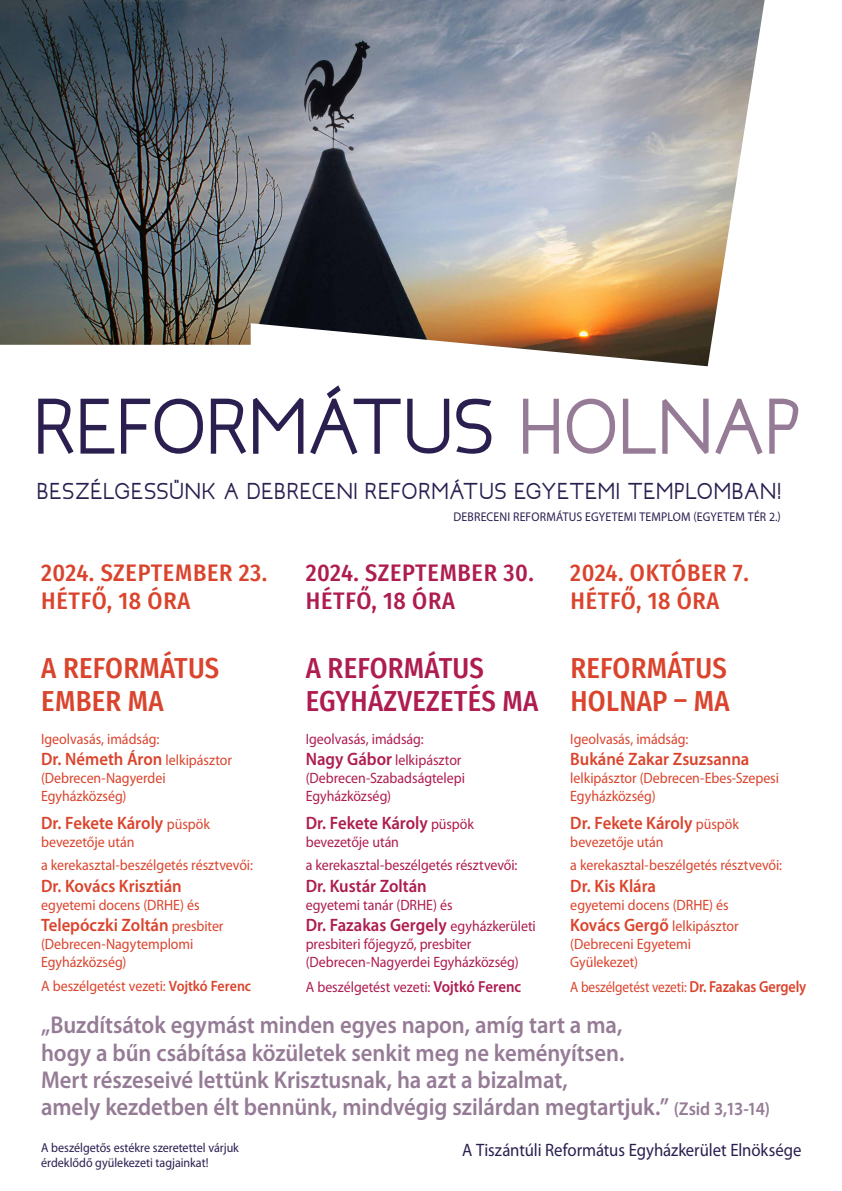
<style>
.page{position:relative;width:842px;height:1191px;background:#fff}
.page>*{position:absolute;margin:0;border:0;box-sizing:border-box;transform-origin:0 0}
.t1{font:700 75.1px "Bakersfield";letter-spacing:-.02em;color:#2b1f50}
.t2{font:500 29px/33px "Fira Sans Condensed";letter-spacing:.01em;color:#da442d}
.t3{font:500 29px/33px "Fira Sans Condensed";letter-spacing:.01em;color:#ae1c50}
.t4{font:600 24.4px/27.1px "Myriad Pro";letter-spacing:-.005em;color:#957b95;scale:.93 1}
.t5{font:500 24px/28.8px "Fira Sans Condensed";letter-spacing:.03em;color:#da442d}
.t6{font:500 24px/28.8px "Fira Sans Condensed";letter-spacing:.03em;color:#ae1c50}
.t7{font:700 21.9px "Bakersfield";letter-spacing:.015em;color:#2b1f50}
.t8{font:600 18px "Myriad Pro";color:#da442d;scale:.93 1}
.t9{font:600 18px "Myriad Pro";color:#ae1c50;scale:.93 1}
.t10{font:18px "Myriad Pro";letter-spacing:-.005em;color:#2b1f50;scale:.93 1}
.t11{font:15px/18px "Myriad Pro";color:#da442d;scale:.93 1}
.t12{font:15px/18px "Myriad Pro";color:#ae1c50;scale:.93 1}
.t13{font:15px "Myriad Pro";color:#da442d;scale:.89 1}
.t14{font:13px/15.6px "Myriad Pro";color:#2b1f50;scale:.93 1}
.t15{font:12.7px "Myriad Pro";letter-spacing:.02em;color:#2b1f50;scale:.93 1}
.s1{color:#957b95}
.s2{font-weight:400;font-size:15px}
.s3{font-weight:600}
.s4{font-weight:600;font-size:18px}
.s5{font-weight:600;font-size:16px}
.s6{font-size:18.6px}
</style>
<div class="page">
<img style="left:0;top:0;width:765px;height:366px">
<h1 class="t1" style="left:38px;top:381px;width:770px">REFORMÁTUS <span class="s1">HOLNAP</span></h1>
<h3 class="t7" style="left:38px;top:478px;width:745px">BESZÉLGESSÜNK A DEBRECENI REFORMÁTUS EGYETEMI TEMPLOMBAN!</h3>
<p class="t15" style="left:453px;top:510px;width:354px">DEBRECENI REFORMÁTUS EGYETEMI TEMPLOM (EGYETEM TÉR 2.)</p>
<h3 class="t5" style="left:41px;top:556px;width:228px">2024. SZEPTEMBER 23.<br>HÉTFŐ, 18 ÓRA</h3>
<h2 class="t2" style="left:41px;top:649px;width:180px">A REFORMÁTUS<br>EMBER MA</h2>
<p class="t11" style="left:41px;top:730px;width:129px">Igeolvasás, imádság:</p>
<p class="t8" style="left:41px;top:749px;width:207px">Dr. Németh Áron <span class="s2">lelkipásztor</span></p>
<p class="t11" style="left:41px;top:769px;width:135px">(Debrecen-Nagyerdei<br>Egyházközség)</p>
<p class="t8" style="left:41px;top:812px;width:183px">Dr. Fekete Károly <span class="s2">püspök</span></p>
<p class="t11" style="left:41px;top:830px;width:229px;line-height:23.7px">bevezetője után<br>a kerekasztal-beszélgetés résztvevői:</p>
<p class="t8" style="left:41px;top:876px;width:153px">Dr. Kovács Krisztián</p>
<p class="t11" style="left:41px;top:896px;width:172px">egyetemi docens (DRHE) és</p>
<p class="t8" style="left:41px;top:915px;width:198px">Telepóczki Zoltán <span class="s2">presbiter</span></p>
<p class="t11" style="left:41px;top:935px;width:165px">(Debrecen-Nagytemplomi<br>Egyházközség)</p>
<p class="t11" style="left:41px;top:977px;width:227px">A beszélgetést vezeti: <span class="s3">Vojtkó Ferenc</span></p>
<h3 class="t6" style="left:306px;top:556px;width:230px">2024. SZEPTEMBER 30.<br>HÉTFŐ, 18 ÓRA</h3>
<h2 class="t3" style="left:306px;top:649px;width:234px">A REFORMÁTUS<br>EGYHÁZVEZETÉS MA</h2>
<p class="t12" style="left:306px;top:728px;width:169px;line-height:21.6px">Igeolvasás, imádság:<br><span class="s4">Nagy Gábor</span> lelkipásztor</p>
<p class="t12" style="left:306px;top:769px;width:173px">(Debrecen-Szabadságtelepi<br>Egyházközség)</p>
<p class="t9" style="left:306px;top:812px;width:183px">Dr. Fekete Károly <span class="s2">püspök</span></p>
<p class="t12" style="left:306px;top:830px;width:229px;line-height:23.7px">bevezetője után<br>a kerekasztal-beszélgetés résztvevői:</p>
<p class="t9" style="left:306px;top:876px;width:132px">Dr. Kustár Zoltán</p>
<p class="t12" style="left:306px;top:896px;width:159px">egyetemi tanár (DRHE) és</p>
<p class="t9" style="left:306px;top:915px;width:249px">Dr. Fazakas Gergely <span class="s2">egyházkerületi</span></p>
<p class="t12" style="left:306px;top:935px;width:231px">presbiteri főjegyző, presbiter (Debrecen-Nagyerdei Egyházközség)</p>
<p class="t12" style="left:306px;top:978px;width:233px">A beszélgetést vezeti: <span class="s5">Vojtkó Ferenc</span></p>
<h3 class="t5" style="left:570px;top:556px;width:180px">2024. OKTÓBER 7.<br>HÉTFŐ, 18 ÓRA</h3>
<h2 class="t2" style="left:570px;top:649px;width:161px">REFORMÁTUS<br>HOLNAP – MA</h2>
<p class="t11" style="left:570px;top:730px;width:129px">Igeolvasás, imádság:</p>
<p class="t8" style="left:570px;top:749px;width:194px">Bukáné Zakar Zsuzsanna</p>
<p class="t11" style="left:570px;top:769px;width:226px">lelkipásztor (Debrecen-Ebes-Szepesi<br>Egyházközség)</p>
<p class="t8" style="left:570px;top:812px;width:183px">Dr. Fekete Károly <span class="s2">püspök</span></p>
<p class="t11" style="left:570px;top:830px;width:229px;line-height:23.7px">bevezetője után<br>a kerekasztal-beszélgetés résztvevői:</p>
<p class="t8" style="left:570px;top:876px;width:94px">Dr. Kis Klára</p>
<p class="t11" style="left:570px;top:894px;width:183px;line-height:21.6px">egyetemi docens (DRHE) és<br><span class="s4">Kovács Gergő</span> lelkipásztor</p>
<p class="t11" style="left:570px;top:935px;width:131px">(Debreceni Egyetemi<br>Gyülekezet)</p>
<p class="t13" style="left:570px;top:979px;width:267px">A beszélgetést vezeti: <span class="s5">Dr. Fazakas Gergely</span></p>
<p class="t4" style="left:41px;top:1012px;width:785px">„Buzdítsátok egymást minden egyes napon, amíg tart a ma,<br>hogy a bűn csábítása közületek senkit meg ne keményítsen.<br>Mert részeseivé lettünk Krisztusnak, ha azt a bizalmat,<br>amely kezdetben élt bennünk, mindvégig szilárdan megtartjuk.” <span class="s6">(Zsid 3,13-14)</span></p>
<p class="t10" style="left:462px;top:1140px;width:367px">A Tiszántúli Református Egyházkerület Elnöksége</p>
<p class="t14" style="left:41px;top:1140px;width:214px">A beszélgetős estékre szeretettel várjuk érdeklődő gyülekezeti tagjainkat!</p>
</div>
